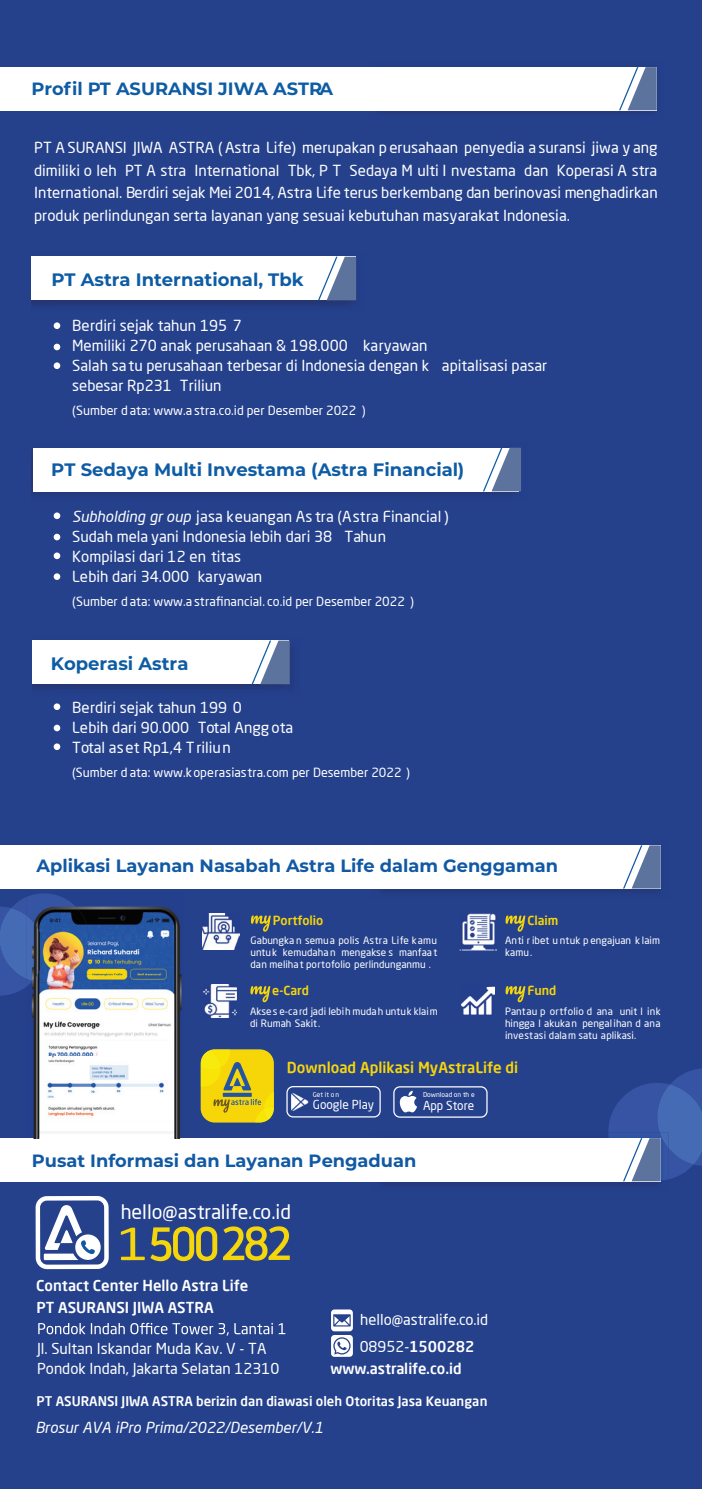
<style>
.page{position:relative;width:702px;height:1489px;background:#fff}
.page>*{position:absolute;margin:0;border:0;box-sizing:border-box;transform-origin:0 0}
.t1{font:19.75px "Neo Sans Pro";color:#fff}
.t2{font:700 18px "Montserrat";color:#0e5ca4}
.t3{font:700 17.75px "Montserrat";color:#1159a4}
.t4{font:700 17.75px "Montserrat";color:#0e5ca4}
.t5{font:15px/20px "Neo Sans Pro";color:#fff}
.t6{font:italic 15px "Neo Sans Pro";color:#fff}
.t7{font:500 15px "Neo Sans Pro";color:#f7d609}
.t8{font:14.75px/19.8px "Neo Sans Pro";color:#fff}
.t9{font:500 14.75px "Neo Sans Pro";color:#fff}
.t10{font:500 13px "Neo Sans Pro";color:#fff}
.t11{font:12.5px "Neo Sans Pro";color:#fff}
.t12{font:500 12.5px "Neo Sans Pro";color:#f7d609}
.t13{font:12.25px "Neo Sans Pro";color:#fff;scale:.96 1}
.t14{font:10px/12px "Neo Sans Pro";color:#fff;text-align:justify}
.t15{font:6.75px "Neo Sans Pro";color:#fff}
.s1{font-style:italic}
.s2{font-weight:400}
</style>
<div class="page">
<div style="left:0;top:2px;width:702px;height:1486px;background:#25418c"></div>
<svg style="left:505px;top:915px;width:20px;height:16px"></svg>
<svg style="left:505px;top:986px;width:20px;height:16px"></svg>
<img style="left:368px;top:67px;width:289px;height:46px">
<div style="left:0;top:67px;width:656px;height:43px;background:#fff"></div>
<svg style="left:619px;top:67px;width:37px;height:43px"></svg>
<div style="left:54px;top:322px;width:6px;height:7px;background:#fff;border-radius:50%"></div>
<svg style="left:54px;top:344px;width:6px;height:6px"></svg>
<div style="left:54px;top:362px;width:6px;height:7px;background:#fff;border-radius:50%"></div>
<div style="left:54px;top:512px;width:6px;height:7px;background:#fff;border-radius:50%"></div>
<div style="left:54px;top:533px;width:6px;height:7px;background:#fff;border-radius:50%"></div>
<div style="left:54px;top:552px;width:6px;height:7px;background:#fff;border-radius:50%"></div>
<div style="left:54px;top:573px;width:6px;height:7px;background:#fff;border-radius:50%"></div>
<div style="left:54px;top:703px;width:6px;height:7px;background:#fff;border-radius:50%"></div>
<div style="left:54px;top:724px;width:6px;height:7px;background:#fff;border-radius:50%"></div>
<div style="left:54px;top:743px;width:6px;height:7px;background:#fff;border-radius:50%"></div>
<svg style="left:38px;top:1323px;width:47px;height:11px"></svg>
<svg style="left:91px;top:1322px;width:182px;height:13px"></svg>
<svg style="left:279px;top:1323px;width:4px;height:10px"></svg>
<svg style="left:36px;top:1196px;width:73px;height:72px"></svg>
<svg style="left:223px;top:1226px;width:67px;height:34px"></svg>
<svg style="left:121px;top:1226px;width:96px;height:35px"></svg>
<svg style="left:331px;top:1334px;width:22px;height:22px"></svg>
<svg style="left:333px;top:1337px;width:17px;height:17px"></svg>
<div style="left:331px;top:1309px;width:22px;height:22px;background:linear-gradient(to right,#fff,#fff);border-radius:3px"></div>
<svg style="left:333px;top:1314px;width:17px;height:12px"></svg>
<svg style="left:286px;top:1086px;width:95px;height:31px"></svg>
<img style="left:291px;top:1093px;width:18px;height:17px">
<svg style="left:393px;top:1086px;width:94px;height:31px"></svg>
<img style="left:372px;top:845px;width:289px;height:47px">
<div style="left:0;top:845px;width:660px;height:43px;background:#fff"></div>
<svg style="left:623px;top:845px;width:37px;height:43px"></svg>
<img style="left:372px;top:1181px;width:289px;height:4px">
<div style="left:0;top:1138px;width:660px;height:43px;background:#fff"></div>
<svg style="left:608px;top:1068px;width:94px;height:113px"></svg>
<svg style="left:250px;top:986px;width:20px;height:16px"></svg>
<svg style="left:201px;top:1049px;width:73px;height:73px;background:#d9c51c"></svg>
<svg style="left:251px;top:915px;width:20px;height:16px"></svg>
<img style="left:31px;top:906px;width:151px;height:232px">
<svg style="left:0;top:897px;width:33px;height:98px;background:#3b5da9"></svg>
<img style="left:27px;top:893px;width:64px;height:89px">
<img style="left:27px;top:915px;width:20px;height:65px">
<img style="left:27px;top:1138px;width:157px;height:1px">
<img style="left:203px;top:913px;width:36px;height:36px">
<img style="left:204px;top:984px;width:33px;height:33px">
<img style="left:462px;top:913px;width:34px;height:36px">
<img style="left:461px;top:986px;width:33px;height:29px">
<img style="left:31px;top:256px;width:325px;height:50px">
<div style="left:32px;top:257px;width:324px;height:43px;background:#fff"></div>
<svg style="left:318px;top:257px;width:38px;height:43px"></svg>
<img style="left:32px;top:684px;width:257px;height:9px">
<div style="left:32px;top:640px;width:257px;height:44px;background:#fff"></div>
<svg style="left:251px;top:640px;width:39px;height:44px"></svg>
<img style="left:32px;top:450px;width:489px;height:45px">
<div style="left:33px;top:447px;width:485px;height:44px;background:#fff"></div>
<svg style="left:483px;top:447px;width:38px;height:44px"></svg>
<p class="t4" style="left:31px;top:76px;width:303px">Profil PT ASURANSI JIWA ASTRA</p>
<p class="t5" style="left:34px;top:136px;width:625px;line-height:22.5px;text-align:justify">PT A SURANSI JIWA ASTRA ( Astra Life) merupakan p erusahaan penyedia a suransi jiwa y ang dimiliki o leh PT A stra International Tbk, P T Sedaya M ulti I nvestama dan Koperasi A stra International. Berdiri sejak Mei 2014, Astra Life terus berkembang dan berinovasi menghadirkan produk perlindungan serta layanan yang sesuai kebutuhan masyarakat Indonesia.</p>
<p class="t2" style="left:51px;top:266px;width:254px">PT Astra International, Tbk</p>
<p class="t5" style="left:72px;top:315px;width:476px">Berdiri sejak tahun 195 7<br>Memiliki 270 anak perusahaan &amp; 198.000 karyawan<br>Salah sa tu perusahaan terbesar di Indonesia dengan k apitalisasi pasar sebesar Rp231 Triliun</p>
<p class="t11" style="left:72px;top:402px;width:295px">(Sumber d ata: www.a stra.co.id per Desember 2022 )</p>
<p class="t2" style="left:51px;top:456px;width:414px">PT Sedaya Multi Investama (Astra Financial)</p>
<p class="t5" style="left:72px;top:506px;width:378px"><span class="s1">Subholding gr oup</span> jasa keuangan As tra (Astra Financial )<br>Sudah mela yani Indonesia lebih dari 38 Tahun Kompilasi dari 12 en titas<br>Lebih dari 34.000 karyawan</p>
<p class="t11" style="left:72px;top:593px;width:343px">(Sumber d ata: www.a strafinancial. co.id per Desember 2022 )</p>
<p class="t2" style="left:51px;top:650px;width:139px">Koperasi Astra</p>
<p class="t5" style="left:72px;top:697px;width:223px">Berdiri sejak tahun 199 0<br>Lebih dari 90.000 Total Angg ota<br>Total aset Rp1,4 Triliun</p>
<p class="t11" style="left:72px;top:764px;width:339px">(Sumber d ata: www.koperasiastra.com per Desember 2022 )</p>
<p class="t3" style="left:36px;top:852px;width:523px">Aplikasi Layanan Nasabah Astra Life dalam Genggaman</p>
<p class="t12" style="left:273px;top:912px;width:52px">Portfolio</p>
<p class="t14" style="left:250px;top:934px;width:188px">Gabungka n semua polis Astra Life kamu untuk kemudaha n mengakse s manfaa t dan melihat portofolio perlindunganmu .</p>
<p class="t14" style="left:250px;top:1004px;width:189px">Akses e-card jadi lebih mudah untuk klaim di Rumah Sakit.</p>
<p class="t12" style="left:272px;top:982px;width:38px">e-Card</p>
<p class="t12" style="left:527px;top:912px;width:33px">Claim</p>
<p class="t14" style="left:505px;top:934px;width:156px">Anti r ibet u ntuk p engajuan k laim kamu.</p>
<p class="t12" style="left:527px;top:982px;width:31px">Fund</p>
<p class="t14" style="left:505px;top:1004px;width:157px">Pantau p ortfolio d ana unit l ink hingga l akukan pengal ihan d ana investasi dalam satu aplikasi.</p>
<p class="t7" style="left:287px;top:1057px;width:233px">Download Aplikasi MyAstraLife di</p>
<p class="t13" style="left:313px;top:1097px;width:65px">Google Play</p>
<p class="t15" style="left:313px;top:1089px;width:28px">Get it o n</p>
<p class="t15" style="left:423px;top:1090px;width:53px">Download on th e</p>
<p class="t13" style="left:423px;top:1097px;width:55px">App Store</p>
<p class="t3" style="left:32px;top:1147px;width:386px">Pusat Informasi dan Layanan Pengaduan</p>
<h1 class="t1" style="left:121px;top:1199px;width:172px">hello@astralife.co.id</h1>
<p class="t9" style="left:36px;top:1275px;width:213px">Contact Center Hello Astra Life</p>
<p class="t9" style="left:37px;top:1297px;width:179px">PT ASURANSI JIWA ASTRA</p>
<p class="t8" style="left:37px;top:1338px;width:244px">Jl. Sultan Iskandar Muda Kav. V - TA<br>Pondok Indah, Jakarta Selatan 12310</p>
<p class="t8" style="left:360px;top:1309px;width:129px">hello@astralife.co.id</p>
<p class="t9" style="left:359px;top:1337px;width:116px"><span class="s2">08952-</span>1500282</p>
<p class="t9" style="left:330px;top:1358px;width:133px">www.astralife.co.id</p>
<p class="t10" style="left:37px;top:1393px;width:452px">PT ASURANSI JIWA ASTRA berizin dan diawasi oleh Otoritas Jasa Keuangan</p>
<p class="t6" style="left:35px;top:1417px;width:289px">Brosur AVA iPro Prima/2022/Desember/V.1</p>
</div>
